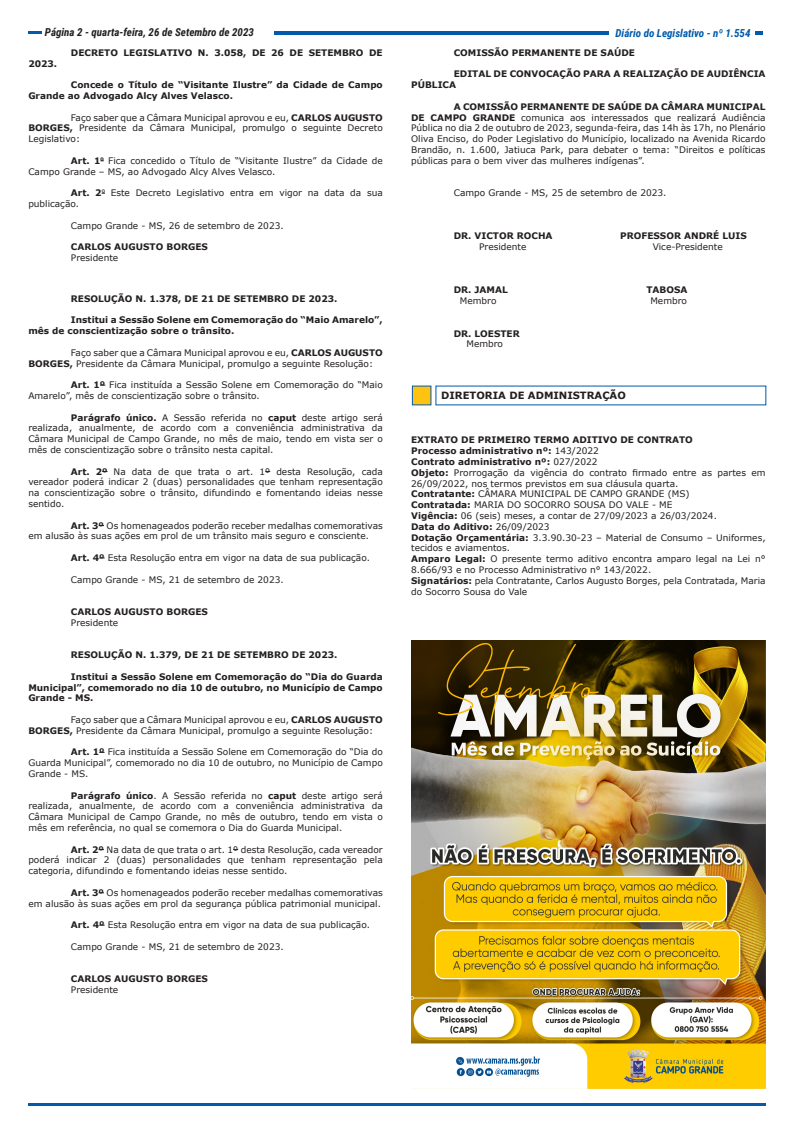
<style>
.page{position:relative;width:794px;height:1134px;background:#fff}
.page>*{position:absolute;margin:0;border:0;box-sizing:border-box;transform-origin:0 0}
.t1{font:italic 700 11px "Roboto Condensed";color:#231f20}
.t2{font:italic 700 11px "Roboto Condensed";color:#015aaa}
.Título_Seção{font:700 10px "Verdana";color:#231f20}
.t3{font:9px/10.8px "Verdana";color:#231f20}
.t4{font:700 9px/10.8px "Verdana";color:#231f20}
.s1{font-weight:700}
.s2{font-family:"Arial";font-weight:700}
.s3{font-family:"Arial"}
.s4{font-weight:400}
</style>
<div class="page">
<svg style="left:28px;top:31px;width:13px;height:3px"></svg>
<hr style="left:28px;top:1103px;width:737px;height:3px;background:#015aaa">
<svg style="left:755px;top:31px;width:8px;height:3px"></svg>
<hr style="left:274px;top:31px;width:334px;height:3px;background:#015aaa">
<div style="left:412px;top:386px;width:19px;height:19px;background:#fec210;border:1px solid #015aaa"></div>
<img style="left:411px;top:641px;width:354px;height:448px">
<p class="t1" style="left:45px;top:25px;width:210px">Página 2 - quarta-feira, 26 de Setembro de 2023</p>
<p class="t2" style="left:615px;top:25px;width:136px">Diário do Legislativo - nº 1.554</p>
<p class="t4" style="left:71px;top:47px;width:313px">DECRETO LEGISLATIVO N. 3.058, DE 26 DE SETEMBRO DE</p>
<p class="t4" style="left:28px;top:58px;width:30px">2023.</p>
<p class="t4" style="left:28px;top:79px;width:356px;text-indent:43px">Concede o Título de “Visitante Ilustre” da Cidade de Campo<br>Grande ao Advogado Alcy Alves Velasco.</p>
<p class="t3" style="left:28px;top:112px;width:356px;text-align:justify;text-indent:43px">Faço saber que a Câmara Municipal aprovou e eu, <span class="s1">CARLOS AUGUSTO BORGES,</span> Presidente da Câmara Municipal, promulgo o seguinte Decreto Legislativo:</p>
<p class="t3" style="left:28px;top:155px;width:356px;text-indent:43px"><span class="s1">Art. 1</span><span class="s2">º</span> Fica concedido o Título de “Visitante Ilustre” da Cidade de<br>Campo Grande – MS, ao Advogado Alcy Alves Velasco.</p>
<p class="t3" style="left:28px;top:187px;width:356px;text-indent:43px"><span class="s1">Art. 2</span><span class="s3">º</span> Este Decreto Legislativo entra em vigor na data da sua publicação.</p>
<p class="t3" style="left:71px;top:220px;width:214px">Campo Grande - MS, 26 de setembro de 2023.</p>
<p class="t4" style="left:71px;top:241px;width:138px">CARLOS AUGUSTO BORGES</p>
<p class="t3" style="left:71px;top:252px;width:49px">Presidente</p>
<p class="t4" style="left:71px;top:293px;width:268px">RESOLUÇÃO N. 1.378, DE 21 DE SETEMBRO DE 2023.</p>
<p class="t4" style="left:28px;top:314px;width:356px;text-indent:43px">Institui a Sessão Solene em Comemoração do “Maio Amarelo”, mês de conscientização sobre o trânsito.</p>
<p class="t3" style="left:28px;top:347px;width:356px;text-indent:43px">Faço saber que a Câmara Municipal aprovou e eu, <span class="s1">CARLOS AUGUSTO<br>BORGES,</span> Presidente da Câmara Municipal, promulgo a seguinte Resolução:</p>
<p class="t3" style="left:28px;top:379px;width:356px;text-indent:43px"><span class="s1">Art. 1º</span> Fica instituída a Sessão Solene em Comemoração do “Maio<br>Amarelo”, mês de conscientização sobre o trânsito.</p>
<p class="t3" style="left:28px;top:412px;width:356px;text-align:justify;text-indent:43px"><span class="s1">Parágrafo único.</span> A Sessão referida no <span class="s1">caput</span> deste artigo será realizada, anualmente, de acordo com a conveniência administrativa da Câmara Municipal de Campo Grande, no mês de maio, tendo em vista ser o mês de conscientização sobre o trânsito nesta capital.</p>
<p class="t3" style="left:28px;top:466px;width:356px;text-align:justify;text-indent:43px"><span class="s1">Art. 2º</span> Na data de que trata o art. 1º desta Resolução, cada vereador poderá indicar 2 (duas) personalidades que tenham representação na conscientização sobre o trânsito, difundindo e fomentando ideias nesse sentido.</p>
<p class="t3" style="left:28px;top:520px;width:356px;text-indent:43px"><span class="s1">Art. 3º</span> Os homenageados poderão receber medalhas comemorativas em alusão às suas ações em prol de um trânsito mais seguro e consciente.</p>
<p class="t3" style="left:71px;top:552px;width:300px"><span class="s1">Art. 4º</span> Esta Resolução entra em vigor na data de sua publicação.</p>
<p class="t3" style="left:71px;top:574px;width:214px">Campo Grande - MS, 21 de setembro de 2023.</p>
<p class="t4" style="left:71px;top:606px;width:138px">CARLOS AUGUSTO BORGES</p>
<p class="t3" style="left:71px;top:617px;width:49px">Presidente</p>
<p class="t4" style="left:71px;top:649px;width:268px">RESOLUÇÃO N. 1.379, DE 21 DE SETEMBRO DE 2023.</p>
<p class="t4" style="left:28px;top:671px;width:356px;text-align:justify;text-indent:43px">Institui a Sessão Solene em Comemoração do “Dia do Guarda Municipal”, comemorado no dia 10 de outubro, no Município de Campo Grande - MS.</p>
<p class="t3" style="left:28px;top:714px;width:356px;text-indent:43px">Faço saber que a Câmara Municipal aprovou e eu, <span class="s1">CARLOS AUGUSTO<br>BORGES,</span> Presidente da Câmara Municipal, promulgo a seguinte Resolução:</p>
<p class="t3" style="left:28px;top:747px;width:356px;text-align:justify;text-indent:43px"><span class="s1">Art. 1º</span> Fica instituída a Sessão Solene em Comemoração do “Dia do Guarda Municipal”, comemorado no dia 10 de outubro, no Município de Campo Grande - MS.</p>
<p class="t3" style="left:28px;top:790px;width:356px;text-align:justify;text-indent:43px"><span class="s1">Parágrafo único</span>. A Sessão referida no <span class="s1">caput</span> deste artigo será realizada, anualmente, de acordo com a conveniência administrativa da Câmara Municipal de Campo Grande, no mês de outubro, tendo em vista o mês em referência, no qual se comemora o Dia do Guarda Municipal.</p>
<p class="t3" style="left:28px;top:844px;width:356px;text-align:justify;text-indent:43px"><span class="s1">Art. 2º</span> Na data de que trata o art. 1º desta Resolução, cada vereador poderá indicar 2 (duas) personalidades que tenham representação pela categoria, difundindo e fomentando ideias nesse sentido.</p>
<p class="t3" style="left:28px;top:887px;width:356px;text-align:right"><span class="s1">Art. 3º</span> Os homenageados poderão receber medalhas comemorativas<br>em alusão às suas ações em prol da segurança pública patrimonial municipal.</p>
<p class="t3" style="left:71px;top:919px;width:300px"><span class="s1">Art. 4º</span> Esta Resolução entra em vigor na data de sua publicação.</p>
<p class="t3" style="left:71px;top:941px;width:214px">Campo Grande - MS, 21 de setembro de 2023.</p>
<p class="t4" style="left:71px;top:973px;width:138px">CARLOS AUGUSTO BORGES</p>
<p class="t3" style="left:71px;top:984px;width:49px">Presidente</p>
<p class="t4" style="left:454px;top:47px;width:183px">COMISSÃO PERMANENTE DE SAÚDE</p>
<p class="t4" style="left:411px;top:69px;width:356px;text-indent:43px">EDITAL DE CONVOCAÇÃO PARA A REALIZAÇÃO DE AUDIÊNCIA<br>PÚBLICA</p>
<p class="t3" style="left:411px;top:101px;width:356px;text-align:justify;text-indent:43px"><span class="s1">A COMISSÃO PERMANENTE DE SAÚDE DA CÂMARA MUNICIPAL DE CAMPO GRANDE</span> comunica aos interessados que realizará Audiência Pública no dia 2 de outubro de 2023, segunda-feira, das 14h às 17h, no Plenário Oliva Enciso, do Poder Legislativo do Município, localizado na Avenida Ricardo Brandão, n. 1.600, Jatiuca Park, para debater o tema: “Direitos e políticas públicas para o bem viver das mulheres indígenas”.</p>
<p class="t3" style="left:454px;top:187px;width:214px">Campo Grande - MS, 25 de setembro de 2023.</p>
<p class="t4" style="left:454px;top:231px;width:100px">DR. VICTOR ROCHA</p>
<p class="t4" style="left:620px;top:231px;width:128px">PROFESSOR ANDRÉ LUIS</p>
<p class="t3" style="left:479px;top:241px;width:49px">Presidente</p>
<p class="t3" style="left:652px;top:241px;width:72px">Vice-Presidente</p>
<p class="t4" style="left:454px;top:285px;width:56px">DR. JAMAL</p>
<p class="t4" style="left:646px;top:285px;width:43px">TABOSA</p>
<p class="t3" style="left:460px;top:295px;width:38px">Membro</p>
<p class="t3" style="left:650px;top:295px;width:38px">Membro</p>
<p class="t4" style="left:454px;top:328px;width:68px">DR. LOESTER</p>
<p class="t3" style="left:466px;top:339px;width:38px">Membro</p>
<p class="Título_Seção" style="left:441px;top:389px;width:186px">DIRETORIA DE ADMINISTRAÇÃO</p>
<p class="t4" style="left:411px;top:435px;width:283px">EXTRATO DE PRIMEIRO TERMO ADITIVO DE CONTRATO</p>
<p class="t4" style="left:411px;top:445px;width:189px">Processo administrativo nº: <span class="s4">143/2022</span></p>
<p class="t4" style="left:411px;top:456px;width:188px">Contrato administrativo nº: <span class="s4">027/2022</span></p>
<p class="t3" style="left:411px;top:467px;width:356px"><span class="s1">Objeto:</span> Prorrogação da vigência do contrato firmado entre as partes em<br>26/09/2022, nos termos previstos em sua cláusula quarta.</p>
<p class="t3" style="left:411px;top:489px;width:280px"><span class="s1">Contratante:</span> CÂMARA MUNICIPAL DE CAMPO GRANDE (MS)</p>
<p class="t3" style="left:411px;top:499px;width:263px"><span class="s1">Contratada:</span> MARIA DO SOCORRO SOUSA DO VALE - ME</p>
<p class="t3" style="left:411px;top:510px;width:307px"><span class="s1">Vigência:</span> 06 (seis) meses, a contar de 27/09/2023 a 26/03/2024.</p>
<p class="t4" style="left:411px;top:521px;width:140px">Data do Aditivo: <span class="s4">26/09/2023</span></p>
<p class="t3" style="left:411px;top:532px;width:356px"><span class="s1">Dotação Orçamentária:</span> 3.3.90.30-23 – Material de Consumo – Uniformes, tecidos e aviamentos.</p>
<p class="t3" style="left:411px;top:553px;width:356px"><span class="s1">Amparo Legal:</span> O presente termo aditivo encontra amparo legal na Lei n°<br>8.666/93 e no Processo Administrativo n° 143/2022.</p>
<p class="t3" style="left:411px;top:575px;width:356px"><span class="s1">Signatários:</span> pela Contratante, Carlos Augusto Borges, pela Contratada, Maria do Socorro Sousa do Vale</p>
</div>
